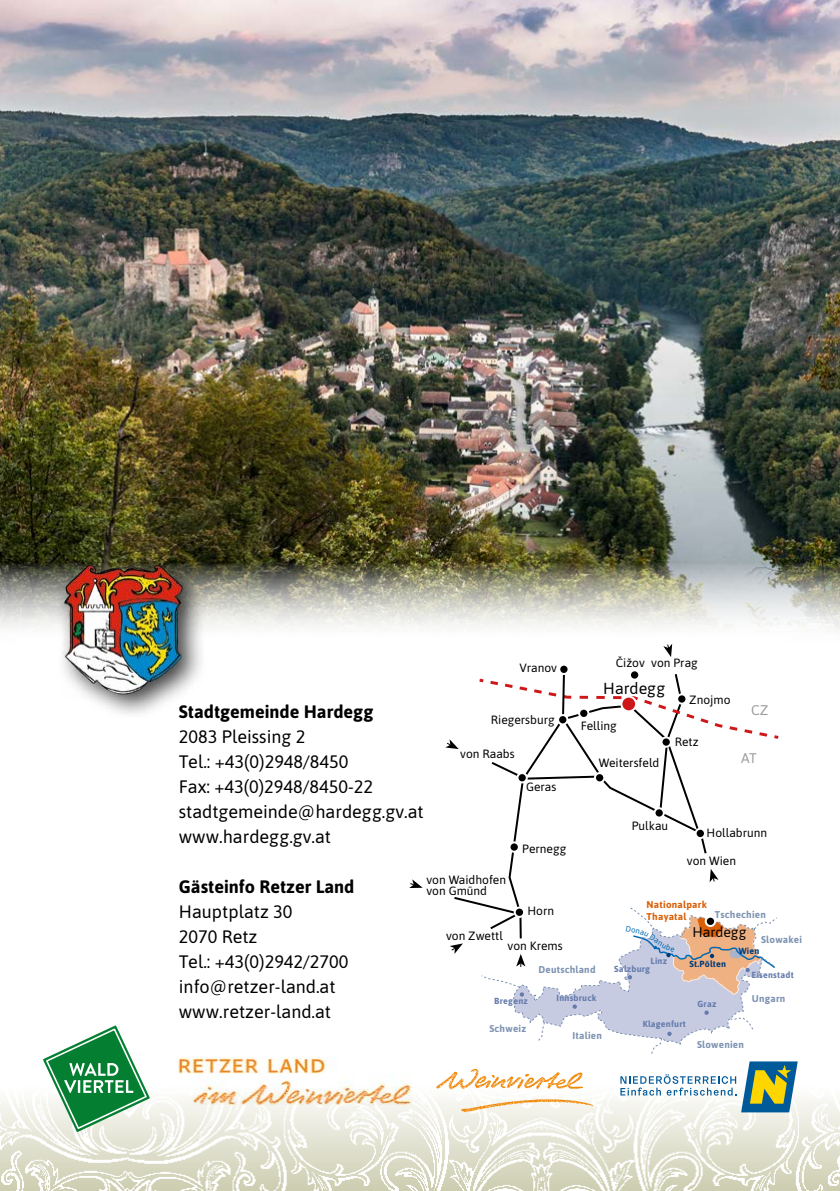
<style>
.page{position:relative;width:840px;height:1191px;background:#fff}
.page>*{position:absolute;margin:0;border:0;box-sizing:border-box;transform-origin:0 0}
.t1{font:18px/25px "Asap";color:#000}
.t2{font:700 18px "Asap";color:#000}
.t3{font:16px "Asap";color:#000}
.t4{font:14px "Asap";color:#000}
.t5{font:14px "Asap";color:#9d9d9c}
.t6{font:12px/10.4px "Asap";color:#000}
.t7{font:700 9.8px "Asap";letter-spacing:.025em;color:#7e93b2}
.t8{font:700 9.8px/11.8px "Asap";letter-spacing:.025em;color:#da5f06}
.t9{font:700 8.8px "Asap";letter-spacing:.025em;color:#647bac}
.t10{font:700 8.8px "Asap";letter-spacing:.025em;color:#003a7a}
</style>
<div class="page">
<img style="left:0;top:0;width:839px;height:562px">
<svg style="left:0;top:562px;width:839px;height:357px"></svg>
<div style="left:54px;top:554px;width:155px;height:166px;background:#000;opacity:.75"></div>
<img style="left:62px;top:562px;width:126px;height:137px">
<img style="left:0;top:1053px;width:839px;height:138px">
<svg style="left:620px;top:1061px;width:177px;height:51px"></svg>
<svg style="left:43px;top:1025px;width:107px;height:107px"></svg>
<svg style="left:436px;top:1068px;width:156px;height:44px"></svg>
<img style="left:178px;top:1057px;width:233px;height:49px">
<svg style="left:507px;top:855px;width:193px;height:40px"></svg>
<svg style="left:663px;top:643px;width:8px;height:14px"></svg>
<svg style="left:709px;top:869px;width:9px;height:13px"></svg>
<svg style="left:445px;top:739px;width:13px;height:10px"></svg>
<svg style="left:409px;top:879px;width:13px;height:9px"></svg>
<svg style="left:476px;top:667px;width:305px;height:188px"></svg>
<div style="left:559px;top:664px;width:9px;height:10px;background:#000;border-radius:50%"></div>
<div style="left:558px;top:663px;width:11px;height:12px;border:2px solid #fff;border-radius:50%"></div>
<svg style="left:557px;top:715px;width:10px;height:9px"></svg>
<div style="left:556px;top:714px;width:12px;height:11px;border:2px solid #fff;border-radius:50%"></div>
<svg style="left:449px;top:895px;width:327px;height:149px"></svg>
<p class="t6" style="left:615px;top:657px;width:31px">Čižov</p>
<p class="t3" style="left:603px;top:677px;width:63px">Hardegg</p>
<p class="t6" style="left:650px;top:657px;width:48px">von Prag</p>
<p class="t6" style="left:519px;top:662px;width:39px">Vranov</p>
<p class="t6" style="left:689px;top:694px;width:43px">Znojmo</p>
<p class="t2" style="left:179px;top:698px;width:196px">Stadtgemeinde Hardegg</p>
<p class="t1" style="left:179px;top:723px;width:246px">2083 Pleissing 2<br>Tel.: +43(0)2948/8450<br>Fax: +43(0)2948/8450-22 stadtgemeinde@hardegg.gv.at www.hardegg.gv.at</p>
<p class="t2" style="left:179px;top:873px;width:177px">Gästeinfo Retzer Land</p>
<p class="t1" style="left:179px;top:898px;width:171px">Hauptplatz 30<br>2070 Retz<br>Tel.: +43(0)2942/2700 info@retzer-land.at www.retzer-land.at</p>
<p class="t5" style="left:750px;top:700px;width:19px">CZ</p>
<p class="t5" style="left:740px;top:748px;width:17px">AT</p>
<p class="t6" style="left:490px;top:714px;width:65px">Riegersburg</p>
<p class="t6" style="left:580px;top:720px;width:38px">Felling</p>
<p class="t6" style="left:674px;top:735px;width:25px">Retz</p>
<p class="t6" style="left:460px;top:747px;width:56px">von Raabs</p>
<p class="t6" style="left:598px;top:757px;width:62px">Weitersfeld</p>
<p class="t6" style="left:525px;top:781px;width:32px">Geras</p>
<p class="t6" style="left:631px;top:819px;width:38px">Pulkau</p>
<p class="t6" style="left:706px;top:827px;width:62px">Hollabrunn</p>
<p class="t6" style="left:522px;top:842px;width:46px">Pernegg</p>
<p class="t6" style="left:686px;top:855px;width:51px">von Wien</p>
<p class="t6" style="left:426px;top:874px;width:81px">von Waidhofen von Gmünd</p>
<p class="t6" style="left:446px;top:930px;width:58px">von Zwettl</p>
<p class="t8" style="left:646px;top:898px;width:62px">Nationalpark<br>Thayatal</p>
<p class="t6" style="left:527px;top:905px;width:28px">Horn</p>
<p class="t7" style="left:714px;top:907px;width:53px">Tschechien</p>
<p class="t4" style="left:692px;top:922px;width:56px">Hardegg</p>
<p class="t7" style="left:760px;top:932px;width:42px">Slowakei</p>
<p class="t6" style="left:507px;top:939px;width:57px">von Krems</p>
<p class="t10" style="left:738px;top:944px;width:22px">Wien</p>
<p class="t9" style="left:650px;top:955px;width:18px">Linz</p>
<p class="t10" style="left:689px;top:958px;width:38px">St. Pölten</p>
<p class="t7" style="left:538px;top:962px;width:59px">Deutschland</p>
<p class="t9" style="left:614px;top:962px;width:37px">Salzburg</p>
<p class="t9" style="left:751px;top:968px;width:44px">Eisenstadt</p>
<p class="t9" style="left:556px;top:991px;width:41px">Innsbruck</p>
<p class="t7" style="left:751px;top:991px;width:35px">Ungarn</p>
<p class="t9" style="left:494px;top:994px;width:35px">Bregenz</p>
<p class="t9" style="left:697px;top:997px;width:21px">Graz</p>
<p class="t7" style="left:489px;top:1021px;width:38px">Schweiz</p>
<p class="t7" style="left:572px;top:1028px;width:31px">Italien</p>
<p class="t9" style="left:642px;top:1017px;width:45px">Klagenfurt</p>
<p class="t7" style="left:696px;top:1037px;width:48px">Slowenien</p>
</div>
